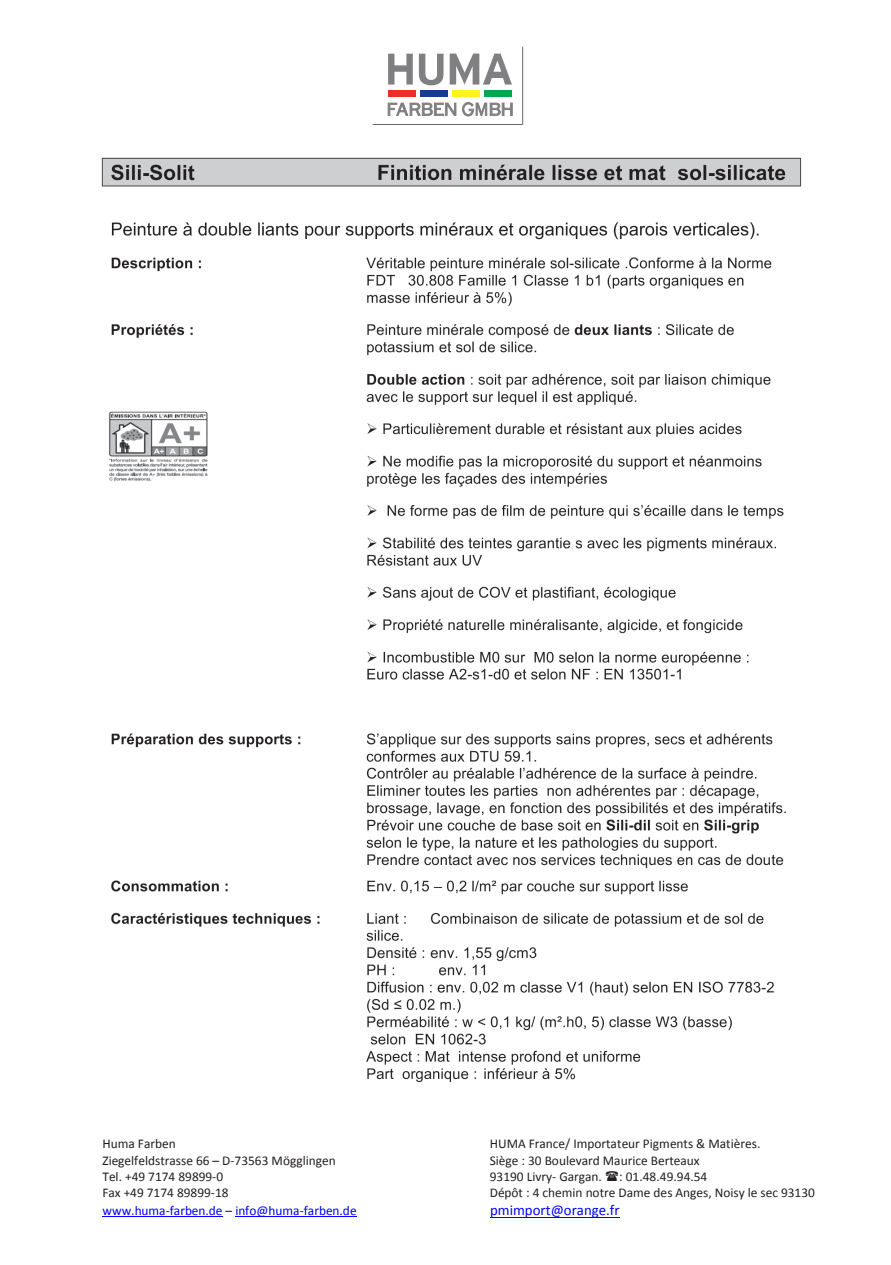
<style>
.page{position:relative;width:891px;height:1265px;background:#fff}
.page>*{position:absolute;margin:0;border:0;box-sizing:border-box;transform-origin:0 0}
.t1{font:14.85px "Calibri";color:#00f}
.t2{font:13.35px "Calibri";color:#231f20}
.t3{font:13.35px "Calibri";color:#00f}
.s1{color:#231f20}
</style>
<div class="page">
<svg style="left:388px;top:54px;width:25px;height:31px"></svg>
<svg style="left:419px;top:54px;width:24px;height:31px"></svg>
<svg style="left:450px;top:54px;width:62px;height:31px"></svg>
<div style="left:388px;top:90px;width:27px;height:7px;background:#ee2d24"></div>
<div style="left:420px;top:90px;width:28px;height:7px;background:#143d8d"></div>
<div style="left:452px;top:90px;width:28px;height:7px;background:#fef317"></div>
<div style="left:484px;top:90px;width:28px;height:7px;background:#00a84f"></div>
<svg style="left:387px;top:102px;width:126px;height:15px"></svg>
<hr style="left:102px;top:1216px;width:120px;height:1px;background:#00f">
<hr style="left:235px;top:1216px;width:122px;height:1px;background:#00f">
<hr style="left:490px;top:1216px;width:130px;height:1px;background:#00f">
<img style="left:101px;top:157px;width:701px;height:926px">
<p class="t2" style="left:102px;top:1134px;width:75px">Huma Farben</p>
<p class="t2" style="left:490px;top:1134px;width:272px">HUMA France/ Importateur Pigments &amp; Matières.</p>
<p class="t2" style="left:102px;top:1151px;width:235px">Ziegelfeldstrasse 66 – D-73563 Mögglingen</p>
<p class="t2" style="left:490px;top:1151px;width:211px">Siège : 30 Boulevard Maurice Berteaux</p>
<p class="t2" style="left:102px;top:1167px;width:122px">Tel. +49 7174 89899-0</p>
<p class="t2" style="left:490px;top:1167px;width:113px">93190 Livry- Gargan.</p>
<p class="t2" style="left:619px;top:1167px;width:90px">: 01.48.49.94.54</p>
<p class="t2" style="left:102px;top:1183px;width:128px">Fax +49 7174 89899-18</p>
<p class="t2" style="left:490px;top:1183px;width:327px">Dépôt : 4 chemin notre Dame des Anges, Noisy le sec 93130</p>
<p class="t3" style="left:102px;top:1201px;width:256px">www.huma-farben.de <span class="s1">–</span> info@huma-farben.de</p>
<p class="t1" style="left:490px;top:1199px;width:131px">pmimport@orange.fr</p>
</div>
